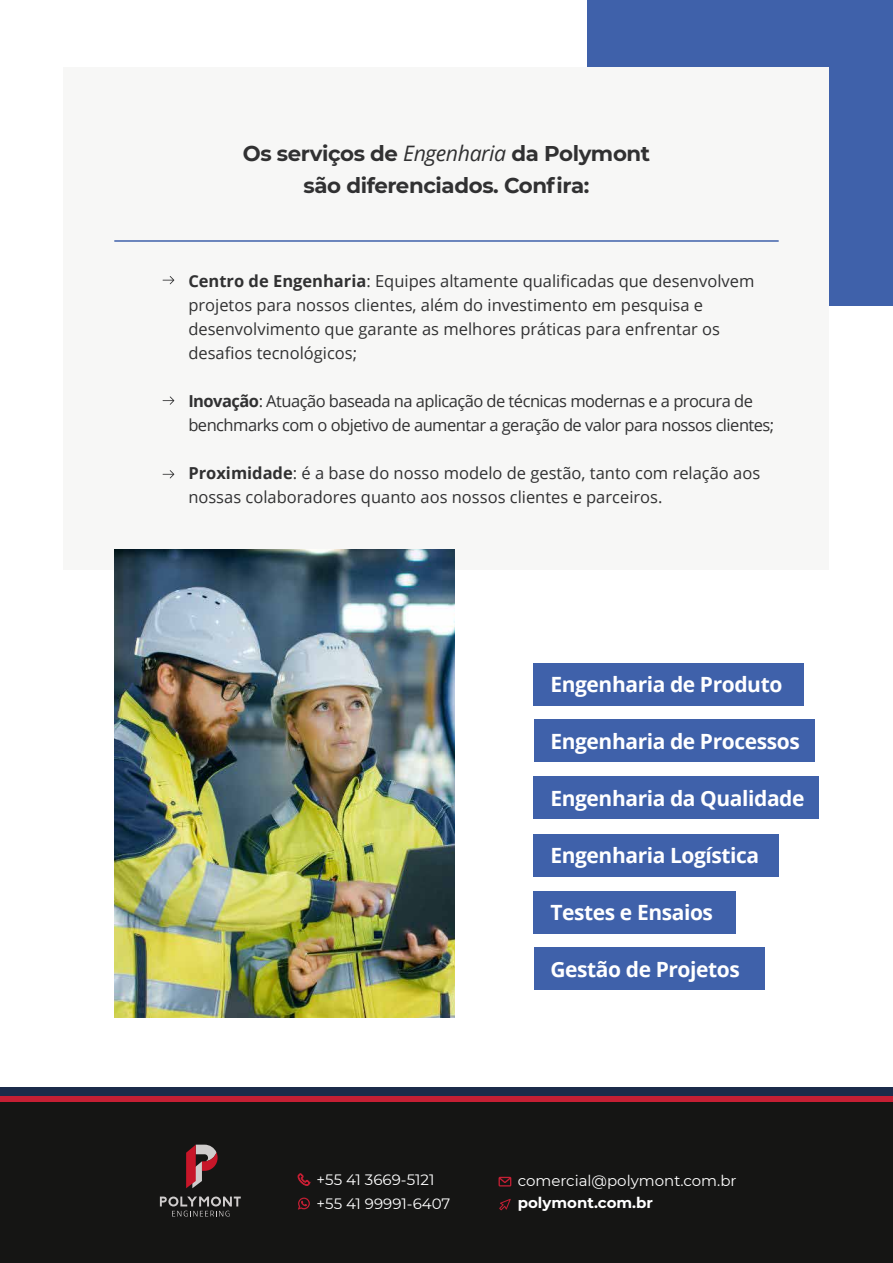
<style>
.page{position:relative;width:893px;height:1263px;background:#fff}
.page>*{position:absolute;margin:0;border:0;box-sizing:border-box;transform-origin:0 0}
.t1{font:700 21.3px/31.5px "Montserrat";letter-spacing:-.02em;color:#313132;text-align:center}
.t2{font:700 21px "Open Sans";letter-spacing:-.02em;color:#fff}
.t3{font:16.5px/24px "Open Sans";color:#313132}
.t4{font:16.5px/24px "Open Sans";letter-spacing:-.03em;color:#313132}
.t5{font:15px/24px "Montserrat";color:#fff}
.t6{font:700 15px "Montserrat";color:#fff}
.s1{font-family:"Open Sans";font-weight:400;font-style:italic}
.s2{font-weight:700}
</style>
<div class="page">
<div style="left:587px;top:0;width:306px;height:306px;background:#3f61aa"></div>
<div style="left:64px;top:67px;width:765px;height:503px;background:#f7f7f6"></div>
<div style="left:0;top:1097px;width:893px;height:166px;background:#151514"></div>
<svg style="left:0;top:1095px;width:893px;height:6px;fill:#c51f34"></svg>
<hr style="left:114px;top:240px;width:665px;height:2px;background:#3f61aa">
<div style="left:534px;top:663px;width:270px;height:42px;background:#3f61aa"></div>
<div style="left:534px;top:719px;width:280px;height:42px;background:#3f61aa"></div>
<div style="left:534px;top:777px;width:285px;height:42px;background:#3f61aa"></div>
<div style="left:534px;top:834px;width:245px;height:43px;background:#3f61aa"></div>
<div style="left:534px;top:947px;width:230px;height:42px;background:#3f61aa"></div>
<div style="left:534px;top:891px;width:202px;height:43px;background:#3f61aa"></div>
<div style="left:0;top:1087px;width:893px;height:8px;background:#1b2b4a"></div>
<svg style="left:298px;top:1197px;width:12px;height:12px"></svg>
<svg style="left:298px;top:1173px;width:12px;height:13px"></svg>
<svg style="left:499px;top:1177px;width:12px;height:9px"></svg>
<svg style="left:499px;top:1199px;width:12px;height:11px"></svg>
<img style="left:114px;top:549px;width:340px;height:469px">
<svg style="left:163px;top:276px;width:11px;height:8px"></svg>
<svg style="left:163px;top:396px;width:11px;height:9px"></svg>
<svg style="left:163px;top:470px;width:11px;height:8px"></svg>
<svg style="left:186px;top:1144px;width:32px;height:44px"></svg>
<svg style="left:160px;top:1196px;width:81px;height:20px"></svg>
<p class="t1" style="left:243px;top:137px;width:409px">Os serviços de <span class="s1">Engenharia</span> da Polymont são diferenciados. Confira:</p>
<p class="t3" style="left:188px;top:268px;width:567px"><span class="s2">Centro de Engenharia</span>: Equipes altamente qualificadas que desenvolvem projetos para nossos clientes, além do investimento em pesquisa e desenvolvimento que garante as melhores práticas para enfrentar os desafios tecnológicos;</p>
<p class="t4" style="left:188px;top:388px;width:587px"><span class="s2">Inovação</span>: Atuação baseada na aplicação de técnicas modernas e a procura de benchmarks com o objetivo de aumentar a geração de valor para nossos clientes;</p>
<p class="t3" style="left:188px;top:460px;width:573px"><span class="s2">Proximidade</span>: é a base do nosso modelo de gestão, tanto com relação aos nossas colaboradores quanto aos nossos clientes e parceiros.</p>
<p class="t2" style="left:550px;top:670px;width:233px">Engenharia de Produto</p>
<p class="t2" style="left:550px;top:727px;width:251px">Engenharia de Processos</p>
<p class="t2" style="left:550px;top:784px;width:256px">Engenharia da Qualidade</p>
<p class="t2" style="left:550px;top:841px;width:210px">Engenharia Logística</p>
<p class="t2" style="left:550px;top:898px;width:164px">Testes e Ensaios</p>
<p class="t2" style="left:550px;top:955px;width:191px">Gestão de Projetos</p>
<p class="t5" style="left:317px;top:1167px;width:135px">+55 41 3669-5121 +55 41 99991-6407</p>
<p class="t5" style="left:518px;top:1168px;width:220px">comercial@polymont.com.br</p>
<p class="t6" style="left:518px;top:1192px;width:137px">polymont.com.br</p>
</div>
